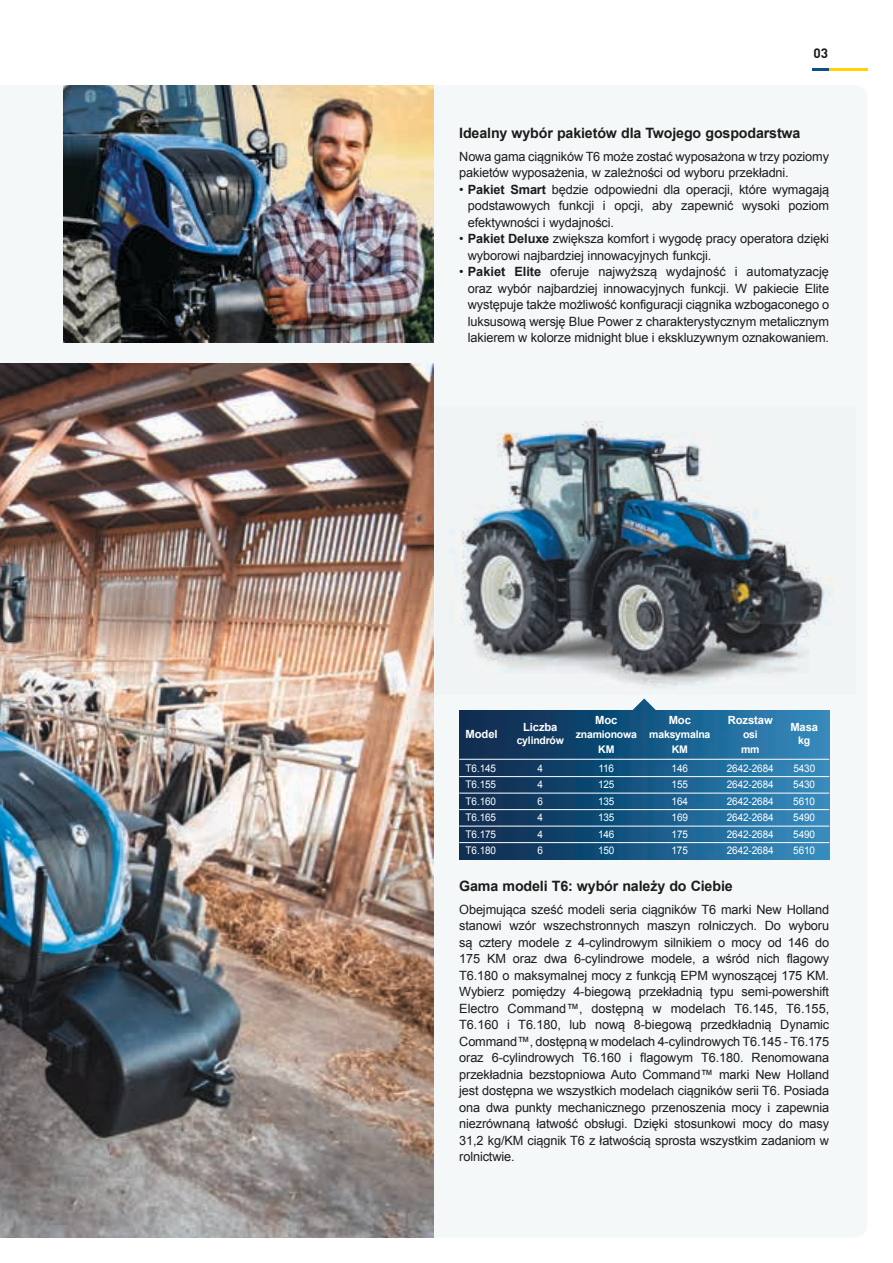
<style>
.page{position:relative;width:893px;height:1263px;background:#fff}
.page>*{position:absolute;margin:0;border:0;box-sizing:border-box;transform-origin:0 0}
.t1{font:700 14.25px "Arial";letter-spacing:-.01em;color:#1c1c1b}
.t2{font:700 13.5px "DIN Pro";color:#1c1c1b}
.t3{font:12.75px/16.5px "Arial";letter-spacing:-.01em;color:#1c1c1b;text-align:justify}
.t4{font:700 11.25px "Arial";letter-spacing:-.01em;color:#fff}
.t5{font:10.5px "Arial";letter-spacing:-.01em;color:#fff;scale:.95 1}
.t6{font:700 10.5px "Arial";letter-spacing:-.02em;color:#fff}
.s1{font-weight:700}
</style>
<div class="page">
<svg style="left:812px;top:68px;width:55px;height:2px"></svg>
<img style="left:632px;top:698px;width:24px;height:12px">
<img style="left:459px;top:710px;width:370px;height:149px">
<hr style="left:459px;top:759px;width:370px;height:1px;background:#fff">
<hr style="left:459px;top:776px;width:370px;height:1px;background:#fff">
<hr style="left:459px;top:793px;width:370px;height:1px;background:#fff">
<hr style="left:459px;top:809px;width:370px;height:1px;background:#fff">
<hr style="left:459px;top:826px;width:370px;height:1px;background:#fff">
<hr style="left:459px;top:842px;width:370px;height:1px;background:#fff">
<img style="left:64px;top:85px;width:370px;height:257px">
<img style="left:436px;top:406px;width:419px;height:289px">
<img style="left:503px;top:432px;width:85px;height:63px">
<img style="left:0;top:364px;width:434px;height:873px">
<p class="t2" style="left:813px;top:44px;width:16px">03</p>
<p class="t1" style="left:459px;top:124px;width:343px">Idealny wybór pakietów dla Twojego gospodarstwa</p>
<p class="t3" style="left:459px;top:148px;width:371px">Nowa gama ciągników T6 może zostać wyposażona w trzy poziomy pakietów wyposażenia, w zależności od wyboru przekładni.</p>
<p class="t3" style="left:468px;top:181px;width:363px;text-indent:-9px">• <span class="s1">Pakiet Smart</span> będzie odpowiedni dla operacji, które wymagają podstawowych funkcji i opcji, aby zapewnić wysoki poziom efektywności i wydajności.</p>
<p class="t3" style="left:468px;top:231px;width:363px;text-indent:-9px">• <span class="s1">Pakiet Deluxe</span> zwiększa komfort i wygodę pracy operatora dzięki wyborowi najbardziej innowacyjnych funkcji.</p>
<p class="t3" style="left:468px;top:264px;width:363px;text-indent:-9px">• <span class="s1">Pakiet Elite</span> oferuje najwyższą wydajność i automatyzację oraz wybór najbardziej innowacyjnych funkcji. W pakiecie Elite występuje także możliwość konfiguracji ciągnika wzbogaconego o luksusową wersję Blue Power z charakterystycznym metalicznym lakierem w kolorze midnight blue i ekskluzywnym oznakowaniem.</p>
<p class="t4" style="left:466px;top:726px;width:34px">Model</p>
<p class="t4" style="left:523px;top:720px;width:36px">Liczba</p>
<p class="t6" style="left:517px;top:734px;width:49px">cylindrów</p>
<p class="t4" style="left:595px;top:713px;width:24px">Moc</p>
<p class="t4" style="left:669px;top:713px;width:24px">Moc</p>
<p class="t4" style="left:728px;top:713px;width:46px">Rozstaw</p>
<p class="t6" style="left:576px;top:727px;width:136px">znamionowa maksymalna</p>
<p class="t6" style="left:743px;top:727px;width:16px">osi</p>
<p class="t6" style="left:598px;top:743px;width:18px">KM</p>
<p class="t6" style="left:672px;top:743px;width:18px">KM</p>
<p class="t6" style="left:741px;top:743px;width:20px">mm</p>
<p class="t4" style="left:790px;top:720px;width:29px">Masa</p>
<p class="t6" style="left:798px;top:734px;width:14px">kg</p>
<p class="t5" style="left:466px;top:761px;width:34px">T6.145</p>
<p class="t5" style="left:537px;top:761px;width:7px">4</p>
<p class="t5" style="left:598px;top:761px;width:18px">116</p>
<p class="t5" style="left:672px;top:761px;width:19px">146</p>
<p class="t5" style="left:727px;top:761px;width:51px">2642-2684</p>
<p class="t5" style="left:793px;top:761px;width:25px">5430</p>
<p class="t5" style="left:466px;top:778px;width:34px">T6.155</p>
<p class="t5" style="left:537px;top:778px;width:7px">4</p>
<p class="t5" style="left:598px;top:778px;width:19px">125</p>
<p class="t5" style="left:672px;top:778px;width:19px">155</p>
<p class="t5" style="left:727px;top:778px;width:51px">2642-2684</p>
<p class="t5" style="left:793px;top:778px;width:25px">5430</p>
<p class="t5" style="left:466px;top:794px;width:34px">T6.160</p>
<p class="t5" style="left:537px;top:794px;width:7px">6</p>
<p class="t5" style="left:598px;top:794px;width:19px">135</p>
<p class="t5" style="left:672px;top:794px;width:19px">164</p>
<p class="t5" style="left:727px;top:794px;width:51px">2642-2684</p>
<p class="t5" style="left:793px;top:794px;width:25px">5610</p>
<p class="t5" style="left:466px;top:811px;width:34px">T6.165</p>
<p class="t5" style="left:537px;top:811px;width:7px">4</p>
<p class="t5" style="left:598px;top:811px;width:19px">135</p>
<p class="t5" style="left:672px;top:811px;width:19px">169</p>
<p class="t5" style="left:727px;top:811px;width:51px">2642-2684</p>
<p class="t5" style="left:793px;top:811px;width:25px">5490</p>
<p class="t5" style="left:466px;top:827px;width:34px">T6.175</p>
<p class="t5" style="left:537px;top:827px;width:7px">4</p>
<p class="t5" style="left:598px;top:827px;width:19px">146</p>
<p class="t5" style="left:671px;top:827px;width:19px">175</p>
<p class="t5" style="left:727px;top:827px;width:51px">2642-2684</p>
<p class="t5" style="left:793px;top:827px;width:25px">5490</p>
<p class="t5" style="left:466px;top:844px;width:34px">T6.180</p>
<p class="t5" style="left:537px;top:844px;width:7px">6</p>
<p class="t5" style="left:598px;top:844px;width:19px">150</p>
<p class="t5" style="left:671px;top:844px;width:19px">175</p>
<p class="t5" style="left:727px;top:844px;width:51px">2642-2684</p>
<p class="t5" style="left:793px;top:844px;width:25px">5610</p>
<p class="t1" style="left:459px;top:876px;width:275px">Gama modeli T6: wybór należy do Ciebie</p>
<p class="t3" style="left:459px;top:901px;width:372px">Obejmująca sześć modeli seria ciągników T6 marki New Holland stanowi wzór wszechstronnych maszyn rolniczych. Do wyboru są cztery modele z 4-cylindrowym silnikiem o mocy od 146 do 175 KM oraz dwa 6-cylindrowe modele, a wśród nich flagowy T6.180 o maksymalnej mocy z funkcją EPM wynoszącej 175 KM.<br>Wybierz pomiędzy 4-biegową przekładnią typu semi-powershift Electro Command™, dostępną w modelach T6.145, T6.155, T6.160 i T6.180, lub nową 8-biegową przedkładnią Dynamic Command™, dostępną w modelach 4-cylindrowych T6.145 - T6.175 oraz 6-cylindrowych T6.160 i flagowym T6.180. Renomowana przekładnia bezstopniowa Auto Command™ marki New Holland jest dostępna we wszystkich modelach ciągników serii T6. Posiada ona dwa punkty mechanicznego przenoszenia mocy i zapewnia niezrównaną łatwość obsługi. Dzięki stosunkowi mocy do masy 31,2 kg/KM ciągnik T6 z łatwością sprosta wszystkim zadaniom w rolnictwie.</p>
</div>
